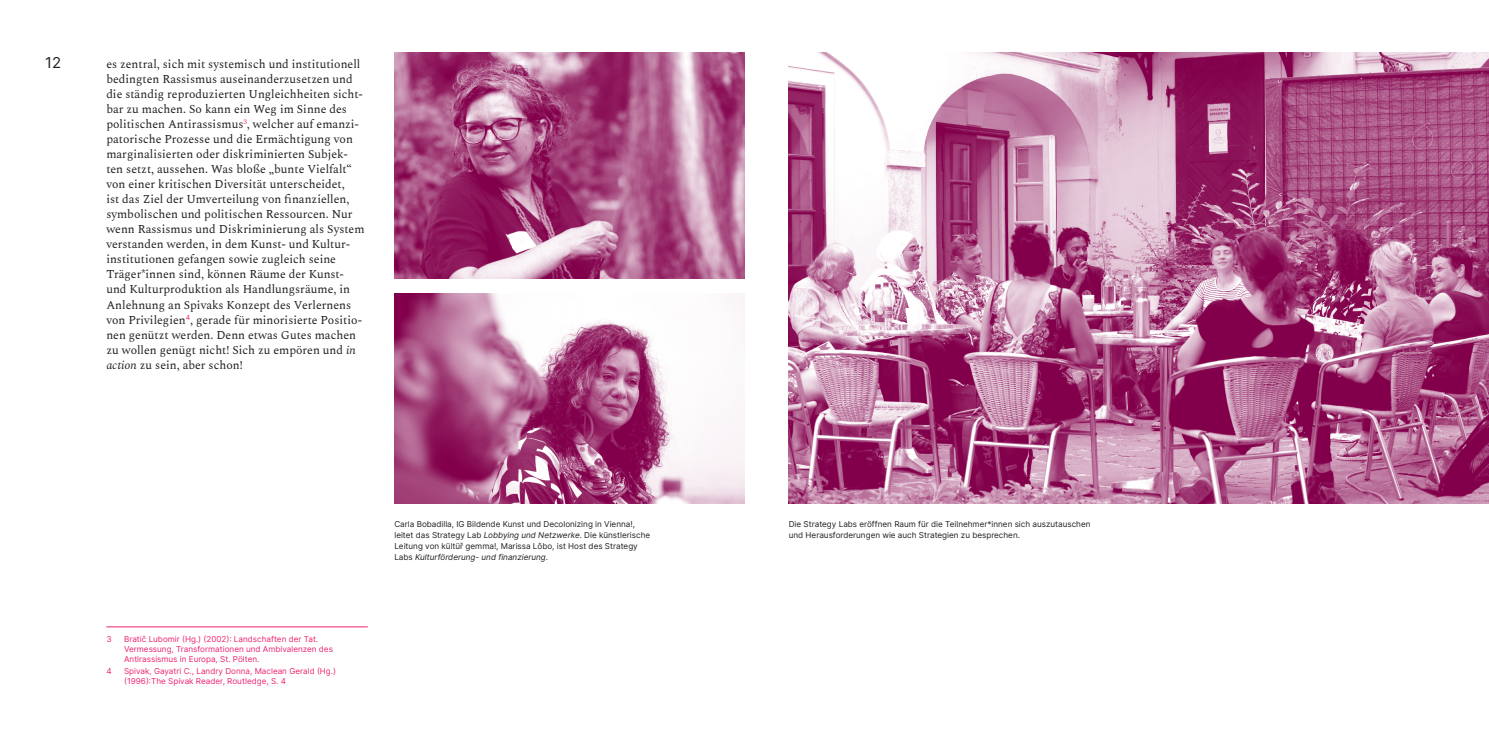
<style>
.page{position:relative;width:1489px;height:745px;background:#fff}
.page>*{position:absolute;margin:0;border:0;box-sizing:border-box;transform-origin:0 0}
.t1{font:15px "Inter";color:#231f20}
.t2{font:11.88px/15px "Spectral";color:#231f20}
.t3{font:8.12px/11.2px "Inter";color:#231f20}
.t4{font:8.12px/10px "Inter";color:#ed2471}
.s1{font-style:italic}
</style>
<div class="page">
<img style="left:788px;top:53px;width:700px;height:450px">
<img style="left:394px;top:53px;width:350px;height:225px">
<hr style="left:106px;top:626px;width:262px;height:1px;background:#ed2471">
<img style="left:394px;top:293px;width:350px;height:210px">
<p class="t1" style="left:45px;top:52px;width:18px">12</p>
<p class="t2" style="left:106px;top:56px;width:260px">es zentral, sich mit systemisch und institutionell bedingten Rassismus auseinanderzusetzen und die ständig reproduzierten Ungleichheiten sicht&shy;bar zu machen. So kann ein Weg im Sinne des politischen Antirassismus<sup>3</sup>, welcher auf emanzi&shy;patorische Prozesse und die Ermächtigung von marginalisierten oder diskriminierten Subjek&shy;ten setzt, aussehen. Was bloße „bunte Vielfalt“ von einer kritischen Diversität unterscheidet,<br>ist das Ziel der Umverteilung von finanziellen, symbolischen und politischen Ressourcen. Nur wenn Rassismus und Diskriminierung als System verstanden werden, in dem Kunst- und Kultur&shy;institutionen gefangen sowie zugleich seine Träger*innen sind, können Räume der Kunst&shy;und Kulturproduktion als Handlungsräume, in Anlehnung an Spivaks Konzept des Verlernens von Privilegien<sup>4</sup>, gerade für minorisierte Positio&shy;nen genützt werden. Denn etwas Gutes machen zu wollen genügt nicht! Sich zu empören und <span class="s1">in action</span> zu sein, aber schon!</p>
<p class="t4" style="left:106px;top:633px;width:7px">3</p>
<p class="t4" style="left:124px;top:633px;width:210px">Bratič Lubomir (Hg.) (2002): Landschaften der Tat.<br>Vermessung, Transformationen und Ambivalenzen des<br>Antirassismus in Europa, St. Pölten.</p>
<p class="t4" style="left:106px;top:665px;width:7px">4</p>
<p class="t4" style="left:124px;top:665px;width:213px">Spivak, Gayatri C., Landry Donna, Maclean Gerald (Hg.) (1996):The Spivak Reader, Routledge, S. 4</p>
<p class="t3" style="left:394px;top:517px;width:257px">Carla Bobadilla, IG Bildende Kunst und Decolonizing in Vienna!, leitet das Strategy Lab Lobbying und Netzwerke. Die künstlerische Leitung von kültüř gemma!, Marissa Lôbo, ist Host des Strategy Labs Kulturförderung- und finanzierung.</p>
<p class="t3" style="left:788px;top:517px;width:303px">Die Strategy Labs eröffnen Raum für die Teilnehmer*innen sich auszutauschen und Herausforderungen wie auch Strategien zu besprechen.</p>
</div>
